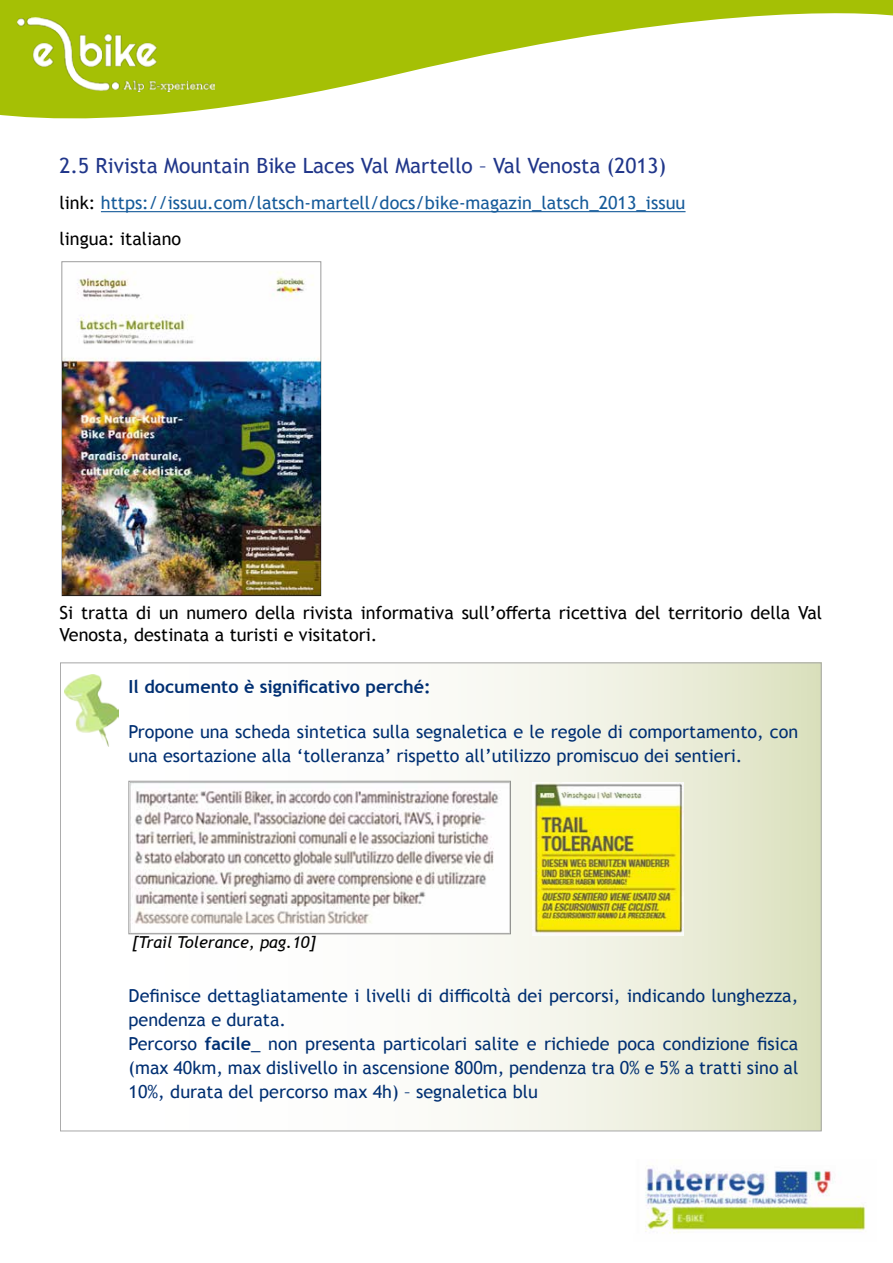
<style>
.page{position:relative;width:893px;height:1263px;background:#fff}
.page>*{position:absolute;margin:0;border:0;box-sizing:border-box;transform-origin:0 0}
.t1{font:21px "Trebuchet MS";color:#20368a}
.t2{font:18px/24px "Trebuchet MS";color:#002f72}
.t3{font:18px/21.6px "Trebuchet MS";color:#000}
.t4{font:18px/36px "Trebuchet MS";color:#165b9a}
.t5{font:700 18px "Trebuchet MS";color:#002f72}
.t6{font:italic 16.5px "Trebuchet MS";color:#000}
.s1{color:#000}
.s2{font-weight:700}
</style>
<div class="page">
<svg style="left:0;top:0;width:893px;height:119px"></svg>
<img style="left:17px;top:17px;width:198px;height:74px">
<img style="left:645px;top:1168px;width:221px;height:66px">
<svg style="left:64px;top:665px;width:755px;height:464px"></svg>
<hr style="left:101px;top:211px;width:584px;height:1px;background:#165b9a">
<img style="left:64px;top:272px;width:255px;height:322px">
<div style="left:62px;top:261px;width:259px;height:335px;border:1px solid #000"></div>
<img style="left:131px;top:783px;width:378px;height:149px">
<img style="left:533px;top:782px;width:150px;height:153px">
<p class="t1" style="left:60px;top:153px;width:608px">2.5 Rivista Mountain Bike Laces Val Martello – Val Venosta (2013)</p>
<p class="t4" style="left:60px;top:185px;width:627px"><span class="s1">link:</span> https://issuu.com/latsch-martell/docs/bike-magazin_latsch_2013_issuu <span class="s1">lingua: italiano</span></p>
<p class="t3" style="left:60px;top:602px;width:764px">Si tratta di un numero della rivista informativa sull’offerta ricettiva del territorio della Val<br>Venosta, destinata a turisti e visitatori.</p>
<p class="t5" style="left:129px;top:675px;width:304px">Il documento è significativo perché:</p>
<p class="t2" style="left:129px;top:720px;width:671px">Propone una scheda sintetica sulla segnaletica e le regole di comportamento, con una esortazione alla ‘tolleranza’ rispetto all’utilizzo promiscuo dei sentieri.</p>
<p class="t6" style="left:133px;top:932px;width:184px">[Trail Tolerance, pag.10]</p>
<p class="t2" style="left:129px;top:984px;width:671px">Definisce dettagliatamente i livelli di difficoltà dei percorsi, indicando lunghezza, pendenza e durata.<br>Percorso <span class="s2">facile</span>_ non presenta particolari salite e richiede poca condizione fisica (max 40km, max dislivello in ascensione 800m, pendenza tra 0% e 5% a tratti sino al 10%, durata del percorso max 4h) – segnaletica blu</p>
</div>
